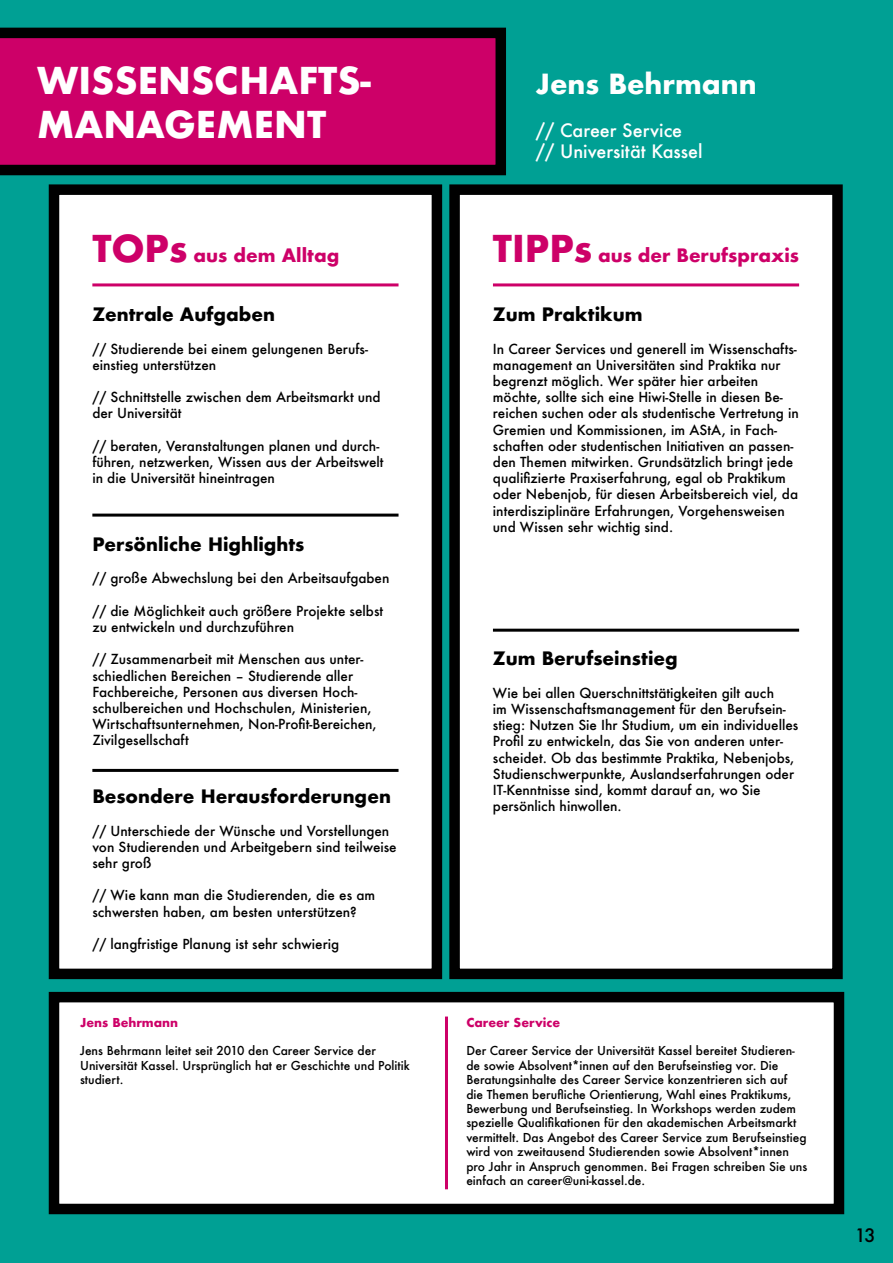
<style>
.page{position:relative;width:893px;height:1263px;background:#00a094}
.page>*{position:absolute;margin:0;border:0;box-sizing:border-box;transform-origin:0 0}
.t1{font:700 36px "Futura";color:#fff}
.t2{font:700 27px "Futura";color:#fff}
.t3{font:700 18px "Futura";color:#000}
.t4{font:700 18px "Futura";color:#cd0068}
.t5{font:500 18px "Futura";color:#fff}
.t6{font:500 18px "Futura";color:#000}
.t7{font:500 13.5px/16.2px "Futura";color:#000}
.t8{font:500 12px/14.4px "Futura";color:#000}
.t9{font:700 12px "Futura";color:#cd0068}
.s1{font-size:36px}
</style>
<div class="page">
<svg style="left:0;top:28px;width:506px;height:147px;background:#ad0057"></svg>
<div style="left:54px;top:190px;width:383px;height:784px;background:#fff"></div>
<div style="left:49px;top:184px;width:393px;height:795px;border:10px solid #000"></div>
<div style="left:455px;top:190px;width:382px;height:784px;background:#fff"></div>
<div style="left:449px;top:184px;width:394px;height:795px;border:10px solid #000"></div>
<div style="left:54px;top:997px;width:785px;height:212px;background:#fff"></div>
<div style="left:49px;top:992px;width:795px;height:222px;border:10px solid #000"></div>
<hr style="left:92px;top:283px;width:307px;height:3px;background:#cd0068">
<hr style="left:92px;top:514px;width:307px;height:3px;background:#000">
<hr style="left:92px;top:769px;width:307px;height:3px;background:#000">
<hr style="left:493px;top:283px;width:306px;height:3px;background:#cd0068">
<hr style="left:493px;top:629px;width:306px;height:3px;background:#000">
<hr style="left:445px;top:1016px;width:3px;height:173px;background:#cd0068">
<p class="t1" style="left:37px;top:55px;width:335px">WISSENSCHAFTS-</p>
<p class="t1" style="left:37px;top:98px;width:291px">MANAGEMENT</p>
<p class="t2" style="left:536px;top:64px;width:222px">Jens Behrmann</p>
<p class="t5" style="left:536px;top:118px;width:148px">// Career Service</p>
<p class="t5" style="left:536px;top:139px;width:168px">// Universität Kassel</p>
<p class="t4" style="left:92px;top:242px;width:248px"><span class="s1">TOPs</span> aus dem Alltag</p>
<p class="t4" style="left:493px;top:242px;width:308px"><span class="s1">TIPPs</span> aus der Berufspraxis</p>
<p class="t3" style="left:92px;top:301px;width:184px">Zentrale Aufgaben</p>
<p class="t7" style="left:92px;top:340px;width:277px">// Studierende bei einem gelungenen Berufs-</p>
<p class="t7" style="left:92px;top:356px;width:125px">einstieg unterstützen</p>
<p class="t7" style="left:92px;top:389px;width:290px">// Schnittstelle zwischen dem Arbeitsmarkt und der Universität</p>
<p class="t7" style="left:92px;top:437px;width:288px">// beraten, Veranstaltungen planen und durch-</p>
<p class="t7" style="left:92px;top:454px;width:293px">führen, netzwerken, Wissen aus der Arbeitswelt</p>
<p class="t7" style="left:92px;top:470px;width:184px">in die Universität hineintragen</p>
<p class="t3" style="left:92px;top:531px;width:214px">Persönliche Highlights</p>
<p class="t7" style="left:92px;top:570px;width:299px">// große Abwechslung bei den Arbeitsaufgaben</p>
<p class="t7" style="left:92px;top:602px;width:292px">// die Möglichkeit auch größere Projekte selbst zu entwickeln und durchzuführen</p>
<p class="t7" style="left:92px;top:651px;width:286px">// Zusammenarbeit mit Menschen aus unter&shy;schiedlichen Bereichen – Studierende aller Fachbereiche, Personen aus diversen Hoch&shy;schulbereichen und Hochschulen, Ministerien, Wirtschaftsunternehmen, Non-Profit-Bereichen, Zivilgesellschaft</p>
<p class="t3" style="left:92px;top:783px;width:300px">Besondere Herausforderungen</p>
<p class="t7" style="left:92px;top:822px;width:306px">// Unterschiede der Wünsche und Vorstellungen von Studierenden und Arbeitgebern sind teilweise sehr groß</p>
<p class="t7" style="left:92px;top:887px;width:284px">// Wie kann man die Studierenden, die es am schwersten haben, am besten unterstützen?</p>
<p class="t7" style="left:92px;top:936px;width:249px">// langfristige Planung ist sehr schwierig</p>
<p class="t9" style="left:80px;top:1013px;width:100px">Jens Behrmann</p>
<p class="t8" style="left:80px;top:1043px;width:297px">Jens Behrmann leitet seit 2010 den Career Service der</p>
<p class="t8" style="left:80px;top:1058px;width:331px">Universität Kassel. Ursprünglich hat er Geschichte und Politik studiert.</p>
<p class="t3" style="left:493px;top:301px;width:151px">Zum Praktikum</p>
<p class="t7" style="left:493px;top:340px;width:307px">In Career Services und generell im Wissenschafts&shy;management an Universitäten sind Praktika nur begrenzt möglich. Wer später hier arbeiten möchte, sollte sich eine Hiwi-Stelle in diesen Be&shy;reichen suchen oder als studentische Vertretung in Gremien und Kommissionen, im AStA, in Fach&shy;schaften oder studentischen Initiativen an passen&shy;den Themen mitwirken. Grundsätzlich bringt jede qualifizierte Praxiserfahrung, egal ob Praktikum oder Nebenjob, für diesen Arbeitsbereich viel, da interdisziplinäre Erfahrungen, Vorgehensweisen und Wissen sehr wichtig sind.</p>
<p class="t3" style="left:493px;top:645px;width:186px">Zum Berufseinstieg</p>
<p class="t7" style="left:493px;top:684px;width:307px">Wie bei allen Querschnittstätigkeiten gilt auch<br>im Wissenschaftsmanagement für den Berufsein&shy;stieg: Nutzen Sie Ihr Studium, um ein individuelles Profil zu entwickeln, das Sie von anderen unter&shy;scheidet. Ob das bestimmte Praktika, Nebenjobs, Studienschwerpunkte, Auslandserfahrungen oder IT-Kenntnisse sind, kommt darauf an, wo Sie</p>
<p class="t7" style="left:493px;top:798px;width:130px">persönlich hinwollen.</p>
<p class="t9" style="left:466px;top:1013px;width:95px">Career Service</p>
<p class="t8" style="left:466px;top:1043px;width:342px">Der Career Service der Universität Kassel bereitet Studieren&shy;de sowie Absolvent*innen auf den Berufseinstieg vor. Die Beratungsinhalte des Career Service konzentrieren sich auf<br>die Themen berufliche Orientierung, Wahl eines Praktikums, Bewerbung und Berufseinstieg. In Workshops werden zudem spezielle Qualifikationen für den akademischen Arbeitsmarkt vermittelt. Das Angebot des Career Service zum Berufseinstieg wird von zweitausend Studierenden sowie Absolvent*innen pro Jahr in Anspruch genommen. Bei Fragen schreiben Sie uns einfach an career@uni-kassel.de.</p>
<h3 class="t6" style="left:855px;top:1223px;width:22px">13</h3>
</div>
